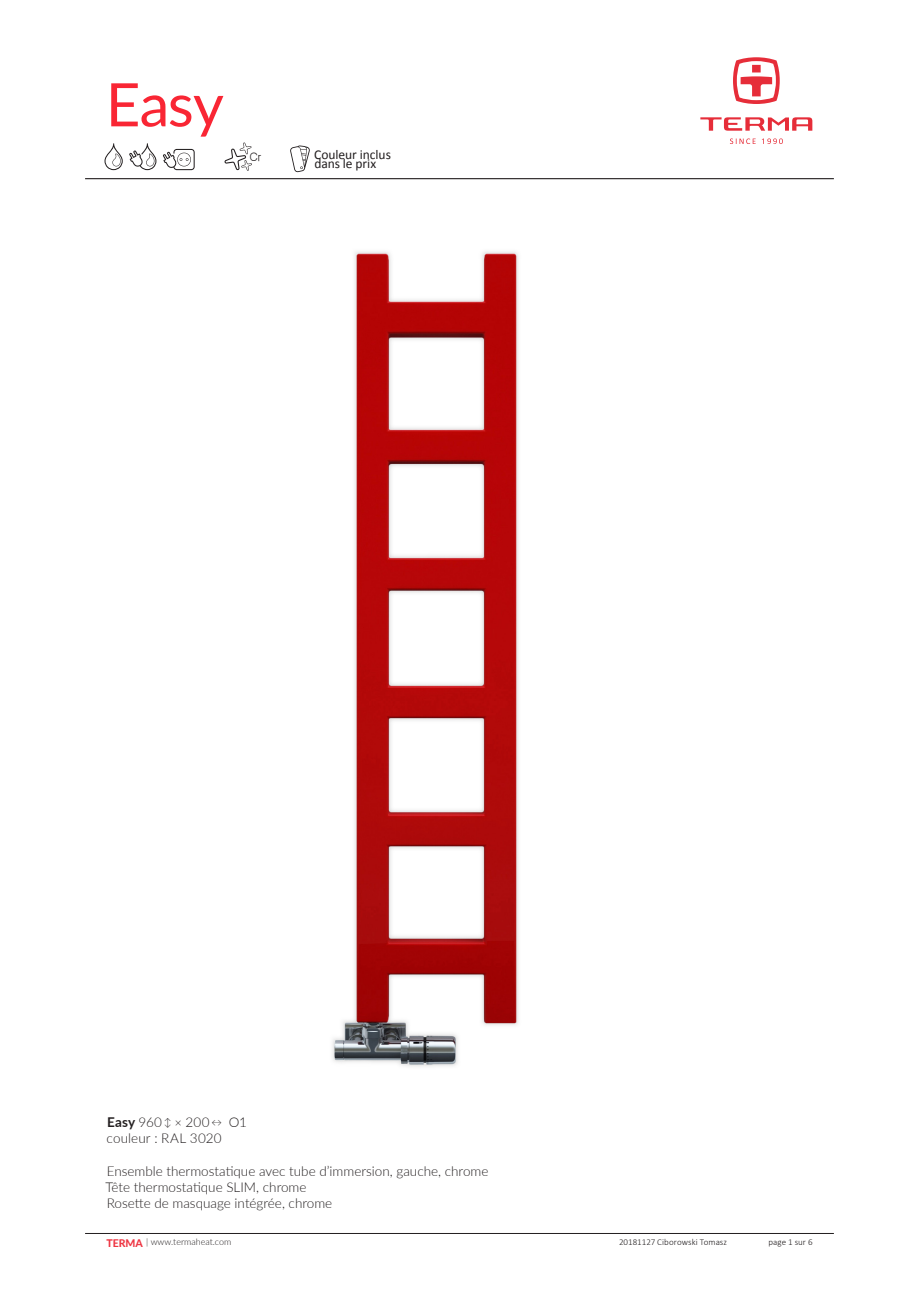
<style>
.page{position:relative;width:919px;height:1289px;background:#fff}
.page>*{position:absolute;margin:0;border:0;box-sizing:border-box;transform-origin:0 0}
.t1{font:60px "Lato";color:#f92634}
.opisy_zdjęć{font:300 13.5px "Lato";color:#231f20}
.t2{font:13.5px "Calibri";color:#231f20}
.t3{font:11.7px "Gulim";color:#231f20}
.Tekst_-_czarny{font:300 9px "Calibri";letter-spacing:.005em;color:#231f20}
.Nazwa{font:300 9px "Lato";color:#231f20}
.Stopka{font:300 9px "Calibri";color:#231f20}
.s1{font-weight:700}
.s2{font-size:10.5px}
.s3{font-size:12px}
.s4{font-weight:800;font-size:10.5px;color:#ee3643}
</style>
<div class="page">
<hr style="left:85px;top:178px;width:748px;height:1px;background:#231f20">
<svg style="left:104px;top:143px;width:19px;height:27px"></svg>
<svg style="left:129px;top:143px;width:27px;height:27px"></svg>
<svg style="left:163px;top:149px;width:32px;height:21px"></svg>
<svg style="left:224px;top:142px;width:28px;height:29px"></svg>
<svg style="left:290px;top:145px;width:20px;height:27px"></svg>
<img style="left:332px;top:251px;width:187px;height:816px">
<hr style="left:85px;top:1233px;width:748px;height:1px;background:#231f20">
<svg style="left:733px;top:57px;width:46px;height:47px"></svg>
<svg style="left:700px;top:117px;width:112px;height:14px"></svg>
<svg style="left:730px;top:138px;width:25px;height:6px"></svg>
<svg style="left:761px;top:138px;width:21px;height:6px"></svg>
<h1 class="t1" style="left:106px;top:62px;width:120px">Easy</h1>
<p class="t3" style="left:249px;top:151px;width:13px">Cr</p>
<p class="t2" style="left:314px;top:146px;width:78px">Couleur inclus</p>
<p class="t2" style="left:314px;top:155px;width:63px">dans le prix</p>
<p class="opisy_zdjęć" style="left:107px;top:1112px;width:141px"><span class="s1">Easy</span> 960 <span class="s2">↕</span> <span class="s3">×</span> 200 <span class="s2">↔</span> O1</p>
<p class="opisy_zdjęć" style="left:107px;top:1129px;width:117px">couleur : RAL 3020</p>
<p class="opisy_zdjęć" style="left:107px;top:1161px;width:383px">Ensemble thermostatique avec tube d’immersion, gauche, chrome</p>
<p class="opisy_zdjęć" style="left:105px;top:1177px;width:203px">Tête thermostatique SLIM, chrome</p>
<p class="opisy_zdjęć" style="left:107px;top:1193px;width:227px">Rosette de masquage intégrée, chrome</p>
<p class="Nazwa" style="left:106px;top:1235px;width:126px"><span class="s4">TERMA</span> | www.termaheat.com</p>
<p class="Tekst_-_czarny" style="left:619px;top:1236px;width:110px">20181127 Ciborowski Tomasz</p>
<p class="Stopka" style="left:768px;top:1236px;width:46px">page 1 sur 6</p>
</div>
